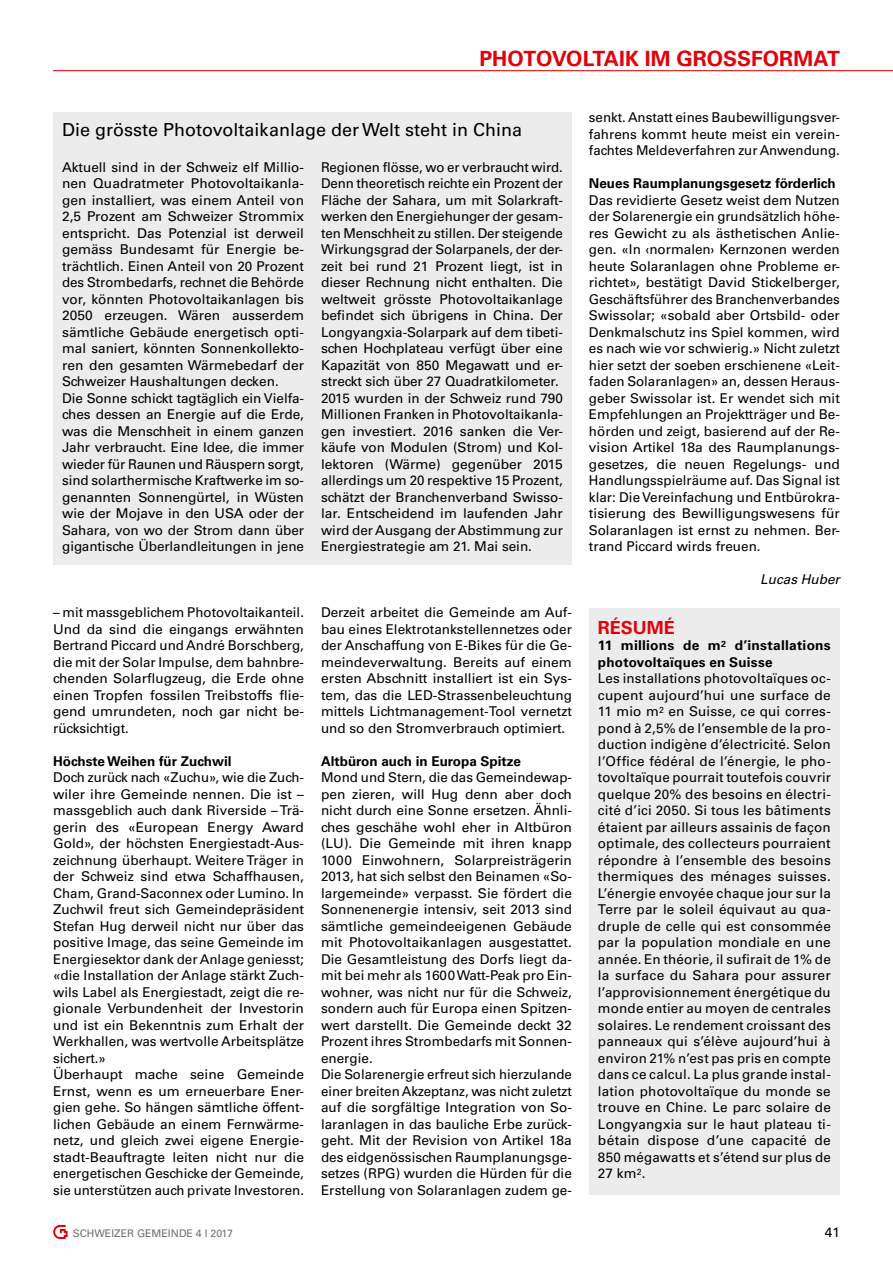
<style>
.page{position:relative;width:893px;height:1263px;background:#fff}
.page>*{position:absolute;margin:0;border:0;box-sizing:border-box;transform-origin:0 0}
.t1{font:700 21px "Univers LT Std";color:#e3000b}
.t2{font:18px "Univers LT Std";color:#000}
.t3{font:700 18px "Univers LT Std";color:#e3000b}
.t4{font:13.5px/16.5px "Univers LT Std";color:#000;text-align:justify}
.t5{font:700 13.5px/16.5px "Univers LT Std";color:#000}
.t6{font:italic 13.5px "Univers LT Std";color:#000}
.t7{font:10.5px "Univers LT Std";color:#6e6e6e}
</style>
<div class="page">
<hr style="left:53px;top:70px;width:840px;height:1px;background:#e3000b">
<svg style="left:53px;top:1225px;width:15px;height:14px"></svg>
<div style="left:53px;top:112px;width:519px;height:453px;background:#ececec"></div>
<div style="left:589px;top:608px;width:251px;height:587px;background:#ececec"></div>
<h1 class="t1" style="left:480px;top:46px;width:362px">PHOTOVOLTAIK IM GROSSFORMAT</h1>
<h2 class="t2" style="left:62px;top:119px;width:462px">Die grösste Photovoltaikanlage der Welt steht in China</h2>
<p class="t4" style="left:62px;top:159px;width:243px;text-align:left">Aktuell sind in der Schweiz elf Millio&shy;nen Quadratmeter Photovoltaikanla&shy;gen installiert, was einem Anteil von 2,5 Prozent am Schweizer Strommix entspricht. Das Potenzial ist derweil gemäss Bundesamt für Energie be&shy;trächtlich. Einen Anteil von 20 Prozent des Strombedarfs, rechnet die Behörde vor, könnten Photovoltaikanlagen bis 2050 erzeugen. Wären ausserdem sämtliche Gebäude energetisch opti&shy;mal saniert, könnten Sonnenkollekto&shy;ren den gesamten Wärmebedarf der Schweizer Haushaltungen decken.<br>Die Sonne schickt tagtäglich ein Vielfa&shy;ches dessen an Energie auf die Erde, was die Menschheit in einem ganzen Jahr verbraucht. Eine Idee, die immer wieder für Raunen und Räuspern sorgt, sind solarthermische Kraftwerke im so&shy;genannten Sonnengürtel, in Wüsten wie der Mojave in den USA oder der Sahara, von wo der Strom dann über gigantische Überlandleitungen in jene</p>
<p class="t4" style="left:321px;top:159px;width:243px;text-align:left">Regionen flösse, wo er verbraucht wird.<br>Denn theoretisch reichte ein Prozent der Fläche der Sahara, um mit Solarkraft&shy;werken den Energiehunger der gesam&shy;ten Menschheit zu stillen. Der steigende Wirkungsgrad der Solarpanels, der der&shy;zeit bei rund 21 Prozent liegt, ist in dieser Rechnung nicht enthalten. Die weltweit grösste Photovoltaikanlage befindet sich übrigens in China. Der Longyangxia-Solarpark auf dem tibeti&shy;schen Hochplateau verfügt über eine Kapazität von 850 Megawatt und er&shy;streckt sich über 27 Quadratkilometer.<br>2015 wurden in der Schweiz rund 790<br>Millionen Franken in Photovoltaikanla&shy;gen investiert. 2016 sanken die Ver&shy;käufe von Modulen (Strom) und Kol&shy;lektoren (Wärme) gegenüber 2015 allerdings um 20 respektive 15 Prozent, schätzt der Branchenverband Swisso&shy;lar. Entscheidend im laufenden Jahr wird der Ausgang der Abstimmung zur Energiestrategie am 21. Mai sein.</p>
<p class="t4" style="left:53px;top:604px;width:252px">– mit massgeblichem Photovoltaikanteil.<br>Und da sind die eingangs erwähnten Bertrand Piccard und André Borschberg, die mit der Solar Impulse, dem bahnbre&shy;chenden Solarflugzeug, die Erde ohne einen Tropfen fossilen Treibstoffs flie&shy;gend umrundeten, noch gar nicht be&shy;rücksichtigt.</p>
<p class="t5" style="left:53px;top:753px;width:180px">Höchste Weihen für Zuchwil</p>
<p class="t4" style="left:53px;top:769px;width:252px;text-align:left">Doch zurück nach «Zuchu», wie die Zuch&shy;wiler ihre Gemeinde nennen. Die ist – massgeblich auch dank Riverside – Trä&shy;gerin des «European Energy Award Gold», der höchsten Energiestadt-Aus&shy;zeichnung überhaupt. Weitere Träger in der Schweiz sind etwa Schaffhausen, Cham, Grand-Saconnex oder Lumino. In Zuchwil freut sich Gemeindepräsident Stefan Hug derweil nicht nur über das positive Image, das seine Gemeinde im Energiesektor dank der Anlage geniesst; «die Installation der Anlage stärkt Zuch&shy;wils Label als Energiestadt, zeigt die re&shy;gionale Verbundenheit der Investorin und ist ein Bekenntnis zum Erhalt der Werkhallen, was wertvolle Arbeitsplätze sichert.»<br>Überhaupt mache seine Gemeinde Ernst, wenn es um erneuerbare Ener&shy;gien gehe. So hängen sämtliche öffent&shy;lichen Gebäude an einem Fernwärme&shy;netz, und gleich zwei eigene Energie&shy;stadt-Beauftragte leiten nicht nur die energetischen Geschicke der Gemeinde, sie unterstützen auch private Investoren.</p>
<p class="t4" style="left:321px;top:604px;width:252px">Derzeit arbeitet die Gemeinde am Auf&shy;bau eines Elektrotankstellennetzes oder der Anschaffung von E-Bikes für die Ge&shy;meindeverwaltung. Bereits auf einem ersten Abschnitt installiert ist ein Sys&shy;tem, das die LED-Strassenbeleuchtung mittels Lichtmanagement-Tool vernetzt und so den Stromverbrauch optimiert.</p>
<p class="t5" style="left:321px;top:753px;width:201px">Altbüron auch in Europa Spitze</p>
<p class="t4" style="left:321px;top:769px;width:252px;text-align:left">Mond und Stern, die das Gemeindewap&shy;pen zieren, will Hug denn aber doch nicht durch eine Sonne ersetzen. Ähnli&shy;ches geschähe wohl eher in Altbüron (LU). Die Gemeinde mit ihren knapp 1000 Einwohnern, Solarpreisträgerin 2013, hat sich selbst den Beinamen «So&shy;largemeinde» verpasst. Sie fördert die Sonnenenergie intensiv, seit 2013 sind sämtliche gemeindeeigenen Gebäude mit Photovoltaikanlagen ausgestattet.<br>Die Gesamtleistung des Dorfs liegt da&shy;mit bei mehr als 1600 Watt-Peak pro Ein&shy;wohner, was nicht nur für die Schweiz, sondern auch für Europa einen Spitzen&shy;wert darstellt. Die Gemeinde deckt 32<br>Prozent ihres Strombedarfs mit Sonnen&shy;energie.<br>Die Solarenergie erfreut sich hierzulande einer breiten Akzeptanz, was nicht zuletzt auf die sorgfältige Integration von So&shy;laranlagen in das bauliche Erbe zurück&shy;geht. Mit der Revision von Artikel 18a des eidgenössischen Raumplanungsge&shy;setzes (RPG) wurden die Hürden für die Erstellung von Solaranlagen zudem ge-</p>
<p class="t4" style="left:589px;top:109px;width:252px">senkt. Anstatt eines Baubewilligungsver&shy;fahrens kommt heute meist ein verein&shy;fachtes Meldeverfahren zur Anwendung.</p>
<p class="t5" style="left:589px;top:175px;width:248px">Neues Raumplanungsgesetz förderlich</p>
<p class="t4" style="left:589px;top:192px;width:252px">Das revidierte Gesetz weist dem Nutzen der Solarenergie ein grundsätzlich höhe&shy;res Gewicht zu als ästhetischen Anlie&shy;gen. «In ‹normalen› Kernzonen werden heute Solaranlagen ohne Probleme er&shy;richtet», bestätigt David Stickelberger, Geschäftsführer des Branchenverbandes Swissolar; «sobald aber Ortsbild- oder Denkmalschutz ins Spiel kommen, wird es nach wie vor schwierig.» Nicht zuletzt hier setzt der soeben erschienene «Leit&shy;faden Solaranlagen» an, dessen Heraus&shy;geber Swissolar ist. Er wendet sich mit Empfehlungen an Projektträger und Be&shy;hörden und zeigt, basierend auf der Re&shy;vision Artikel 18a des Raumplanungs&shy;gesetzes, die neuen Regelungs- und Handlungsspielräume auf. Das Signal ist klar: Die Vereinfachung und Entbürokra&shy;tisierung des Bewilligungswesens für Solaranlagen ist ernst zu nehmen. Ber&shy;trand Piccard wirds freuen.</p>
<p class="t6" style="left:760px;top:571px;width:81px">Lucas Huber</p>
<h2 class="t3" style="left:598px;top:617px;width:79px">RÉSUMÉ</h2>
<p class="t5" style="left:598px;top:637px;width:234px">11 millions de m<sup>2</sup> d’installations photovoltaïques en Suisse</p>
<p class="t4" style="left:598px;top:670px;width:234px">Les installations photovoltaïques oc&shy;cupent aujourd’hui une surface de 11 mio m<sup>2</sup> en Suisse, ce qui corres&shy;pond à 2,5% de l’ensemble de la pro&shy;duction indigène d’électricité. Selon l’Office fédéral de l’énergie, le pho&shy;tovoltaïque pourrait toutefois couvrir quelque 20% des besoins en électri&shy;cité d’ici 2050. Si tous les bâtiments étaient par ailleurs assainis de façon optimale, des collecteurs pourraient répondre à l’ensemble des besoins thermiques des ménages suisses.<br>L’énergie envoyée chaque jour sur la Terre par le soleil équivaut au qua&shy;druple de celle qui est consommée par la population mondiale en une année. En théorie, il sufirait de 1% de la surface du Sahara pour assurer l’approvisionnement énergétique du monde entier au moyen de centrales solaires. Le rendement croissant des panneaux qui s’élève aujourd’hui à environ 21% n’est pas pris en compte dans ce calcul. La plus grande instal&shy;lation photovoltaïque du monde se trouve en Chine. Le parc solaire de Longyangxia sur le haut plateau ti&shy;bétain dispose d’une capacité de 850 mégawatts et s’étend sur plus de 27 km<sup>2</sup>.</p>
<p class="t7" style="left:73px;top:1227px;width:162px">SCHWEIZER GEMEINDE 4 l 2017</p>
<p class="t4" style="left:825px;top:1224px;width:17px">41</p>
</div>
